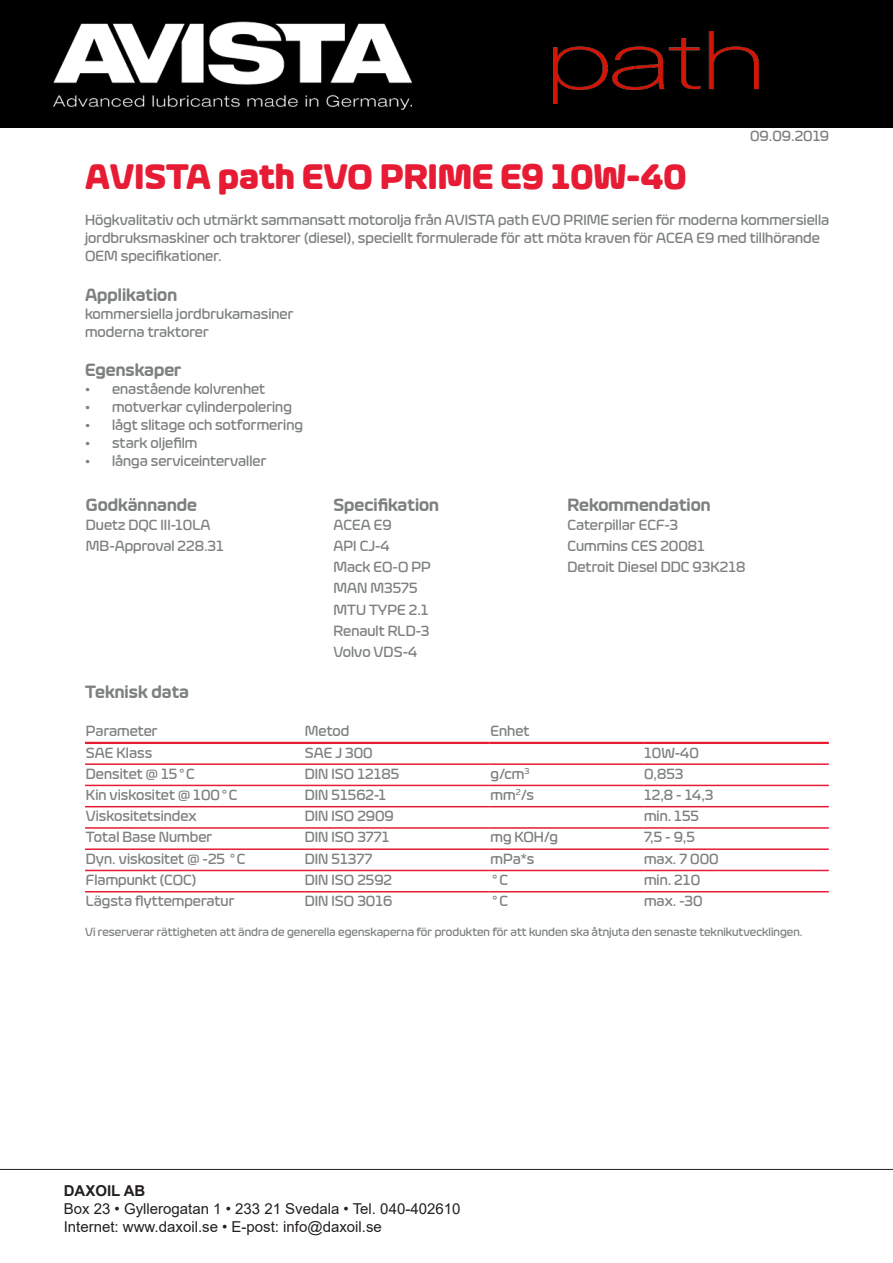
<style>
.page{position:relative;width:893px;height:1263px;background:#fff}
.page>*{position:absolute;margin:0;border:0;box-sizing:border-box;transform-origin:0 0}
.Rubrik{font:700 36px "Eurosoft W03";color:#e71c34}
.Underrubrik{font:600 18px "Eurosoft W03";color:#7d8081}
.Stycke{font:500 15px/18px "Eurosoft W03";color:#7d8081}
.t1{font:15px "Arial";color:#231f20}
.t2{font:700 15px "Arial";color:#231f20}
.Stycke-2{font:15px "Franklin Gothic";color:#7d8081}
.Stycke-3{font:500 12px "Eurosoft W03";color:#7d8081}
.s1{font-family:"Franklin Gothic";font-weight:400}
.s2{font-family:"Eurosoft W03";font-weight:500}
</style>
<div class="page">
<img style="left:0;top:0;width:893px;height:128px">
<hr style="left:0;top:1169px;width:893px;height:1px;background:#231f20">
<hr style="left:85px;top:742px;width:219px;height:2px;background:#e71c34">
<hr style="left:304px;top:742px;width:186px;height:2px;background:#e71c34">
<hr style="left:490px;top:742px;width:153px;height:2px;background:#e71c34">
<hr style="left:643px;top:742px;width:186px;height:2px;background:#e71c34">
<hr style="left:85px;top:763px;width:219px;height:2px;background:#e71c34">
<hr style="left:304px;top:763px;width:186px;height:2px;background:#e71c34">
<hr style="left:490px;top:763px;width:153px;height:2px;background:#e71c34">
<hr style="left:643px;top:763px;width:186px;height:2px;background:#e71c34">
<hr style="left:85px;top:785px;width:219px;height:1px;background:#e71c34">
<hr style="left:304px;top:785px;width:186px;height:1px;background:#e71c34">
<hr style="left:490px;top:785px;width:153px;height:1px;background:#e71c34">
<hr style="left:643px;top:785px;width:186px;height:1px;background:#e71c34">
<hr style="left:85px;top:806px;width:219px;height:1px;background:#e71c34">
<hr style="left:304px;top:806px;width:186px;height:1px;background:#e71c34">
<hr style="left:490px;top:806px;width:153px;height:1px;background:#e71c34">
<hr style="left:643px;top:806px;width:186px;height:1px;background:#e71c34">
<hr style="left:85px;top:827px;width:219px;height:2px;background:#e71c34">
<hr style="left:304px;top:827px;width:186px;height:2px;background:#e71c34">
<hr style="left:490px;top:827px;width:153px;height:2px;background:#e71c34">
<hr style="left:643px;top:827px;width:186px;height:2px;background:#e71c34">
<hr style="left:85px;top:848px;width:219px;height:2px;background:#e71c34">
<hr style="left:304px;top:848px;width:186px;height:2px;background:#e71c34">
<hr style="left:490px;top:848px;width:153px;height:2px;background:#e71c34">
<hr style="left:643px;top:848px;width:186px;height:2px;background:#e71c34">
<hr style="left:85px;top:870px;width:219px;height:1px;background:#e71c34">
<hr style="left:304px;top:870px;width:186px;height:1px;background:#e71c34">
<hr style="left:490px;top:870px;width:153px;height:1px;background:#e71c34">
<hr style="left:643px;top:870px;width:186px;height:1px;background:#e71c34">
<hr style="left:85px;top:891px;width:219px;height:1px;background:#e71c34">
<hr style="left:304px;top:891px;width:186px;height:1px;background:#e71c34">
<hr style="left:490px;top:891px;width:153px;height:1px;background:#e71c34">
<hr style="left:643px;top:891px;width:186px;height:1px;background:#e71c34">
<img style="left:553px;top:32px;width:257px;height:72px">
<p class="Stycke" style="left:750px;top:127px;width:81px">09.09.2019</p>
<p class="Rubrik" style="left:85px;top:155px;width:603px">AVISTA path EVO PRIME E9 10W-40</p>
<p class="Stycke" style="left:85px;top:211px;width:746px">Högkvalitativ och utmärkt sammansatt motorolja från AVISTA path EVO PRIME serien för moderna kommersiella jordbruksmaskiner och traktorer (diesel), speciellt formulerade för att möta kraven för ACEA E9 med tillhörande<br>OEM specifikationer.</p>
<p class="Underrubrik" style="left:85px;top:284px;width:94px">Applikation</p>
<p class="Stycke" style="left:85px;top:305px;width:210px">kommersiella jordbrukamasiner</p>
<p class="Stycke" style="left:85px;top:323px;width:125px">moderna traktorer</p>
<p class="Underrubrik" style="left:85px;top:360px;width:98px">Egenskaper</p>
<p class="Stycke" style="left:85px;top:380px;width:182px">• enastående kolvrenhet</p>
<p class="Stycke" style="left:85px;top:398px;width:208px">• motverkar cylinderpolering</p>
<p class="Stycke" style="left:85px;top:416px;width:219px">• lågt slitage och sotformering</p>
<p class="Stycke" style="left:85px;top:434px;width:114px">• stark oljefilm</p>
<p class="Stycke" style="left:85px;top:452px;width:183px">• långa serviceintervaller</p>
<p class="Underrubrik" style="left:86px;top:495px;width:113px">Godkännande</p>
<p class="Underrubrik" style="left:333px;top:495px;width:107px">Specifikation</p>
<p class="Underrubrik" style="left:567px;top:495px;width:145px">Rekommendation</p>
<p class="Stycke" style="left:86px;top:516px;width:126px">Duetz DQC III-10LA</p>
<p class="Stycke" style="left:333px;top:516px;width:60px">ACEA E9</p>
<p class="Stycke" style="left:567px;top:516px;width:112px">Caterpillar ECF-3</p>
<p class="Stycke" style="left:86px;top:537px;width:140px">MB-Approval 228.31</p>
<p class="Stycke" style="left:333px;top:537px;width:58px">API CJ-4</p>
<p class="Stycke" style="left:567px;top:537px;width:139px">Cummins CES 20081</p>
<p class="Stycke" style="left:333px;top:558px;width:99px">Mack EO-O PP</p>
<p class="Stycke" style="left:567px;top:558px;width:180px">Detroit Diesel DDC 93K218</p>
<p class="Stycke" style="left:333px;top:579px;width:86px">MAN M3575</p>
<p class="Stycke" style="left:333px;top:601px;width:97px">MTU TYPE 2.1</p>
<p class="Stycke" style="left:333px;top:622px;width:97px">Renault RLD-3</p>
<p class="Stycke" style="left:333px;top:643px;width:85px">Volvo VDS-4</p>
<p class="Underrubrik" style="left:85px;top:681px;width:106px">Teknisk data</p>
<p class="Stycke" style="left:86px;top:722px;width:73px">Parameter</p>
<p class="Stycke" style="left:305px;top:722px;width:46px">Metod</p>
<p class="Stycke" style="left:491px;top:722px;width:41px">Enhet</p>
<p class="Stycke" style="left:86px;top:743px;width:68px">SAE Klass</p>
<p class="Stycke" style="left:305px;top:743px;width:69px">SAE J 300</p>
<p class="Stycke" style="left:644px;top:743px;width:57px">10W-40</p>
<p class="Stycke" style="left:86px;top:764px;width:110px">Densitet @ 15<span class="s1">°</span>C</p>
<p class="Stycke" style="left:305px;top:764px;width:96px">DIN ISO 12185</p>
<p class="Stycke" style="left:491px;top:764px;width:40px">g/cm<sup>3</sup></p>
<p class="Stycke" style="left:644px;top:764px;width:41px">0,853</p>
<p class="Stycke" style="left:86px;top:786px;width:153px">Kin viskositet @ 100<span class="s1">°</span>C</p>
<p class="Stycke" style="left:305px;top:786px;width:83px">DIN 51562-1</p>
<p class="Stycke" style="left:491px;top:786px;width:45px">mm<sup>2</sup>/s</p>
<p class="Stycke" style="left:644px;top:786px;width:71px">12,8 - 14,3</p>
<p class="Stycke" style="left:86px;top:807px;width:112px">Viskositetsindex</p>
<p class="Stycke" style="left:305px;top:807px;width:90px">DIN ISO 2909</p>
<p class="Stycke" style="left:644px;top:807px;width:57px">min. 155</p>
<p class="Stycke" style="left:86px;top:828px;width:128px">Total Base Number</p>
<p class="Stycke" style="left:305px;top:828px;width:86px">DIN ISO 3771</p>
<p class="Stycke" style="left:491px;top:828px;width:69px">mg KOH/g</p>
<p class="Stycke" style="left:644px;top:828px;width:52px">7,5 - 9,5</p>
<p class="Stycke" style="left:86px;top:849px;width:161px">Dyn. viskositet @ -25 <span class="s1">°</span>C</p>
<p class="Stycke" style="left:305px;top:849px;width:69px">DIN 51377</p>
<p class="Stycke" style="left:491px;top:849px;width:45px">mPa*s</p>
<p class="Stycke" style="left:644px;top:849px;width:76px">max. 7 000</p>
<p class="Stycke" style="left:86px;top:871px;width:112px">Flampunkt (COC)</p>
<p class="Stycke" style="left:305px;top:871px;width:89px">DIN ISO 2592</p>
<p class="Stycke-2" style="left:491px;top:871px;width:19px">°<span class="s2">C</span></p>
<p class="Stycke" style="left:644px;top:871px;width:58px">min. 210</p>
<p class="Stycke" style="left:86px;top:892px;width:150px">Lägsta flyttemperatur</p>
<p class="Stycke" style="left:305px;top:892px;width:89px">DIN ISO 3016</p>
<p class="Stycke-2" style="left:491px;top:892px;width:19px">°<span class="s2">C</span></p>
<p class="Stycke" style="left:644px;top:892px;width:60px">max. -30</p>
<p class="Stycke-3" style="left:85px;top:925px;width:719px">Vi reserverar rättigheten att ändra de generella egenskaperna för produkten för att kunden ska åtnjuta den senaste teknikutvecklingen.</p>
<p class="t2" style="left:64px;top:1180px;width:83px">DAXOIL AB</p>
<p class="t1" style="left:64px;top:1199px;width:398px">Box 23 • Gyllerogatan 1 • 233 21 Svedala • Tel. 040-402610</p>
<p class="t1" style="left:64px;top:1217px;width:320px">Internet: www.daxoil.se • E-post: info@daxoil.se</p>
</div>
